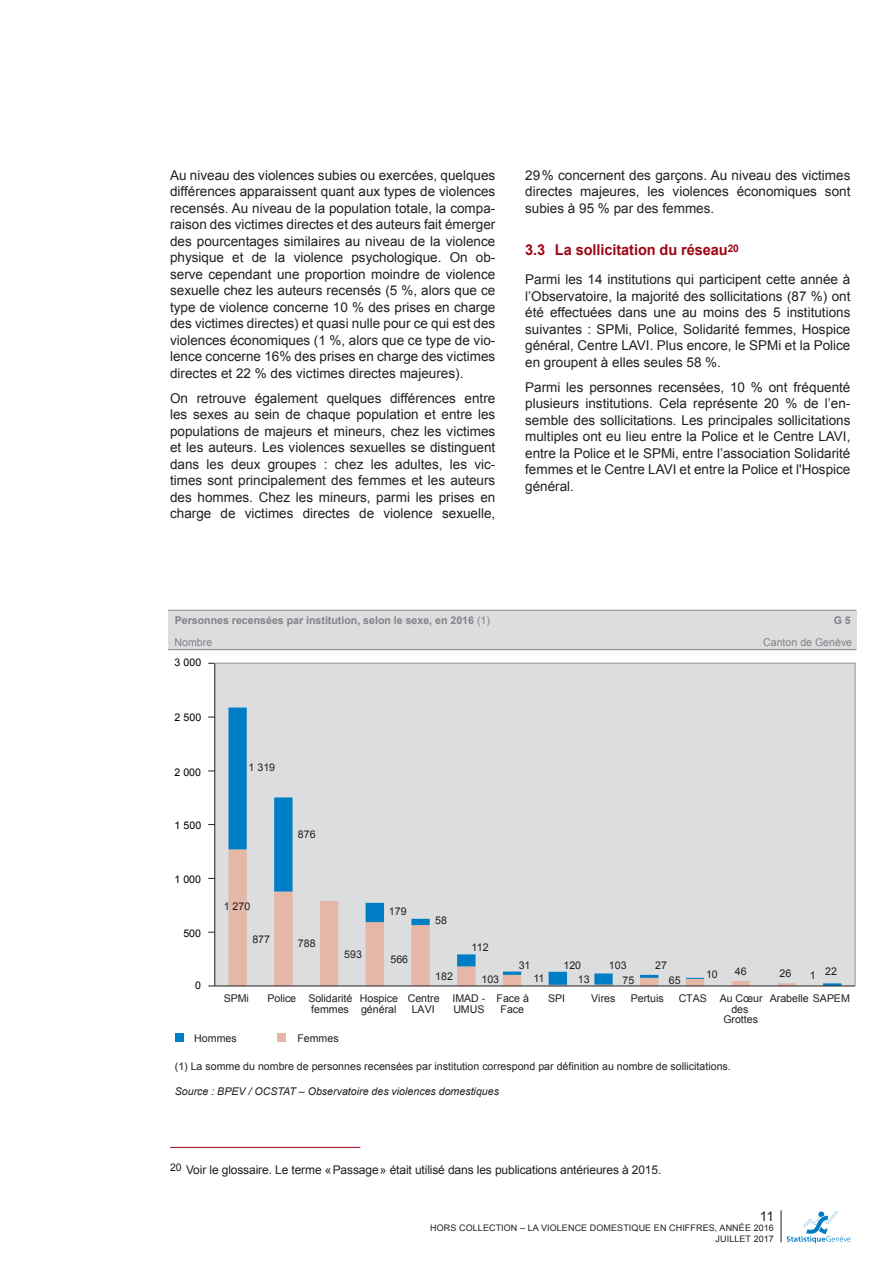
<style>
.page{position:relative;width:893px;height:1263px;background:#fff}
.page>*{position:absolute;margin:0;border:0;box-sizing:border-box;transform-origin:0 0}
.texte_-_texte_couran{font:700 15px "Arial";letter-spacing:-.005em;color:#9d0715}
.texte_-_texte_couran-2{font:13.5px/16.5px "Arial";color:#231f20;text-align:justify}
.texte_-_texte_couran-3{font:12px "Arial";letter-spacing:-.01em;color:#231f20}
.t1{font:10.65px/10.5px "Arial";color:#231f20}
.t2{font:700 10.65px "Arial";color:#808285}
.t3{font:italic 10.65px "Arial";color:#231f20}
.t4{font:10.65px "Arial";color:#808285}
.t5{font:10.5px "Arial";letter-spacing:.005em;color:#000001}
.t6{font:9px/10.5px "Arial";letter-spacing:.01em;color:#231f20;text-align:right}
.s1{font-weight:400}
</style>
<div class="page">
<svg style="left:787px;top:1211px;width:63px;height:32px"></svg>
<hr style="left:781px;top:1210px;width:1px;height:32px;background:#231f20">
<hr style="left:170px;top:1147px;width:190px;height:1px;background:#9d0715">
<div style="left:168px;top:610px;width:688px;height:40px;background:#dcdddf"></div>
<hr style="left:168px;top:610px;width:688px;height:1px;background:#808285">
<hr style="left:168px;top:649px;width:688px;height:1px;background:#808285">
<div style="left:277px;top:1033px;width:9px;height:9px;background:#e4b7a7"></div>
<div style="left:175px;top:1033px;width:8px;height:9px;background:#007ec5"></div>
<div style="left:215px;top:663px;width:640px;height:323px;background:#dcdddf"></div>
<svg style="left:228px;top:707px;width:613px;height:279px"></svg>
<hr style="left:215px;top:663px;width:1px;height:323px;background:#231f20">
<hr style="left:215px;top:986px;width:640px;height:1px;background:#231f20">
<hr style="left:215px;top:663px;width:641px;height:1px;background:#939598">
<hr style="left:855px;top:663px;width:1px;height:323px;background:#939598">
<p class="texte_-_texte_couran-2" style="left:170px;top:167px;width:327px">Au niveau des violences subies ou exercées, quelques différences apparaissent quant aux types de violences recensés. Au niveau de la population totale, la compa&shy;raison des victimes directes et des auteurs fait émerger des pourcentages similaires au niveau de la violence physique et de la violence psychologique. On ob&shy;serve cependant une proportion moindre de violence sexuelle chez les auteurs recensés (5 %, alors que ce type de violence concerne 10 % des prises en charge des victimes directes) et quasi nulle pour ce qui est des violences économiques (1 %, alors que ce type de vio&shy;lence concerne 16% des prises en charge des victimes directes et 22 % des victimes directes majeures).</p>
<p class="texte_-_texte_couran-2" style="left:170px;top:390px;width:327px">On retrouve également quelques différences entre les sexes au sein de chaque population et entre les populations de majeurs et mineurs, chez les victimes et les auteurs. Les violences sexuelles se distinguent dans les deux groupes : chez les adultes, les vic&shy;times sont principalement des femmes et les auteurs des hommes. Chez les mineurs, parmi les prises en charge de victimes directes de violence sexuelle,</p>
<p class="texte_-_texte_couran-2" style="left:525px;top:167px;width:327px">29% concernent des garçons. Au niveau des victimes directes majeures, les violences économiques sont subies à 95 % par des femmes.</p>
<p class="texte_-_texte_couran" style="left:525px;top:240px;width:215px">3.3 La sollicitation du réseau<sup>20</sup></p>
<p class="texte_-_texte_couran-2" style="left:525px;top:271px;width:327px">Parmi les 14 institutions qui participent cette année à l’Observatoire, la majorité des sollicitations (87 %) ont été effectuées dans une au moins des 5 institutions suivantes : SPMi, Police, Solidarité femmes, Hospice général, Centre LAVI. Plus encore, le SPMi et la Police en groupent à elles seules 58 %.</p>
<p class="texte_-_texte_couran-2" style="left:525px;top:379px;width:327px">Parmi les personnes recensées, 10 % ont fréquenté plusieurs institutions. Cela représente 20 % de l’en&shy;semble des sollicitations. Les principales sollicitations multiples ont eu lieu entre la Police et le Centre LAVI, entre la Police et le SPMi, entre l’association Solidarité femmes et le Centre LAVI et entre la Police et l'Hospice général.</p>
<p class="t2" style="left:175px;top:613px;width:317px">Personnes recensées par institution, selon le sexe, en 2016 <span class="s1">(1)</span></p>
<p class="t2" style="left:834px;top:613px;width:19px">G 5</p>
<p class="t4" style="left:175px;top:635px;width:39px">Nombre</p>
<p class="t4" style="left:763px;top:635px;width:90px">Canton de Genève</p>
<p class="t5" style="left:175px;top:656px;width:28px">3 000</p>
<p class="t5" style="left:175px;top:710px;width:28px">2 500</p>
<p class="t5" style="left:175px;top:765px;width:28px">2 000</p>
<p class="t5" style="left:175px;top:818px;width:28px">1 500</p>
<p class="t5" style="left:175px;top:872px;width:28px">1 000</p>
<p class="t5" style="left:183px;top:926px;width:19px">500</p>
<p class="t5" style="left:195px;top:979px;width:7px">0</p>
<p class="t1" style="left:249px;top:762px;width:28px">1 319</p>
<p class="t1" style="left:298px;top:829px;width:19px">876</p>
<p class="t1" style="left:224px;top:902px;width:28px">1 270</p>
<p class="t1" style="left:252px;top:934px;width:19px">877</p>
<p class="t1" style="left:298px;top:938px;width:19px">788</p>
<p class="t1" style="left:344px;top:949px;width:19px">593</p>
<p class="t1" style="left:389px;top:906px;width:19px">179</p>
<p class="t1" style="left:390px;top:954px;width:19px">566</p>
<p class="t1" style="left:435px;top:915px;width:13px">58</p>
<p class="t1" style="left:435px;top:971px;width:19px">182</p>
<p class="t1" style="left:472px;top:942px;width:18px">112</p>
<p class="t1" style="left:481px;top:974px;width:19px">103</p>
<p class="t1" style="left:519px;top:960px;width:13px">31</p>
<p class="t1" style="left:533px;top:973px;width:13px">11</p>
<p class="t1" style="left:563px;top:960px;width:19px">120</p>
<p class="t1" style="left:578px;top:974px;width:13px">13</p>
<p class="t1" style="left:609px;top:960px;width:19px">103</p>
<p class="t1" style="left:655px;top:960px;width:13px">27</p>
<p class="t1" style="left:623px;top:975px;width:13px">75</p>
<p class="t1" style="left:669px;top:975px;width:13px">65</p>
<p class="t1" style="left:706px;top:969px;width:13px">10</p>
<p class="t1" style="left:735px;top:966px;width:13px">46</p>
<p class="t1" style="left:780px;top:968px;width:13px">26</p>
<p class="t1" style="left:810px;top:970px;width:7px">1</p>
<p class="t1" style="left:825px;top:966px;width:13px">22</p>
<p class="t1" style="left:224px;top:993px;width:27px">SPMi</p>
<p class="t1" style="left:267px;top:993px;width:30px">Police</p>
<p class="t1" style="left:408px;top:993px;width:33px;text-align:center">Centre<br>LAVI</p>
<p class="t1" style="left:360px;top:993px;width:40px">Hospice général</p>
<p class="t1" style="left:452px;top:993px;width:34px">IMAD -<br>UMUS</p>
<p class="t1" style="left:548px;top:993px;width:19px">SPI</p>
<p class="t1" style="left:591px;top:993px;width:26px">Vires</p>
<p class="t1" style="left:679px;top:993px;width:85px">CTAS Au Cœur</p>
<p class="t1" style="left:308px;top:993px;width:46px">Solidarité femmes</p>
<p class="t1" style="left:497px;top:993px;width:34px;text-align:center">Face à<br>Face</p>
<p class="t1" style="left:631px;top:993px;width:34px">Pertuis</p>
<p class="t1" style="left:770px;top:993px;width:82px">Arabelle SAPEM</p>
<p class="t1" style="left:731px;top:1004px;width:19px">des</p>
<p class="t1" style="left:723px;top:1014px;width:36px">Grottes</p>
<p class="t1" style="left:194px;top:1033px;width:44px">Hommes</p>
<p class="t1" style="left:297px;top:1033px;width:43px">Femmes</p>
<p class="t1" style="left:175px;top:1061px;width:557px">(1) La somme du nombre de personnes recensées par institution correspond par définition au nombre de sollicitations.</p>
<p class="t3" style="left:175px;top:1084px;width:326px">Source : BPEV / OCSTAT – Observatoire des violences domestiques</p>
<p class="texte_-_texte_couran-3" style="left:170px;top:1162px;width:493px"><sup>20</sup> Voir le glossaire. Le terme «Passage» était utilisé dans les publications antérieures à 2015.</p>
<p class="texte_-_texte_couran-2" style="left:760px;top:1208px;width:16px">11</p>
<p class="t6" style="left:430px;top:1223px;width:345px">HORS COLLECTION – LA VIOLENCE DOMESTIQUE EN CHIFFRES, ANNÉE 2016<br>JUILLET 2017</p>
</div>
